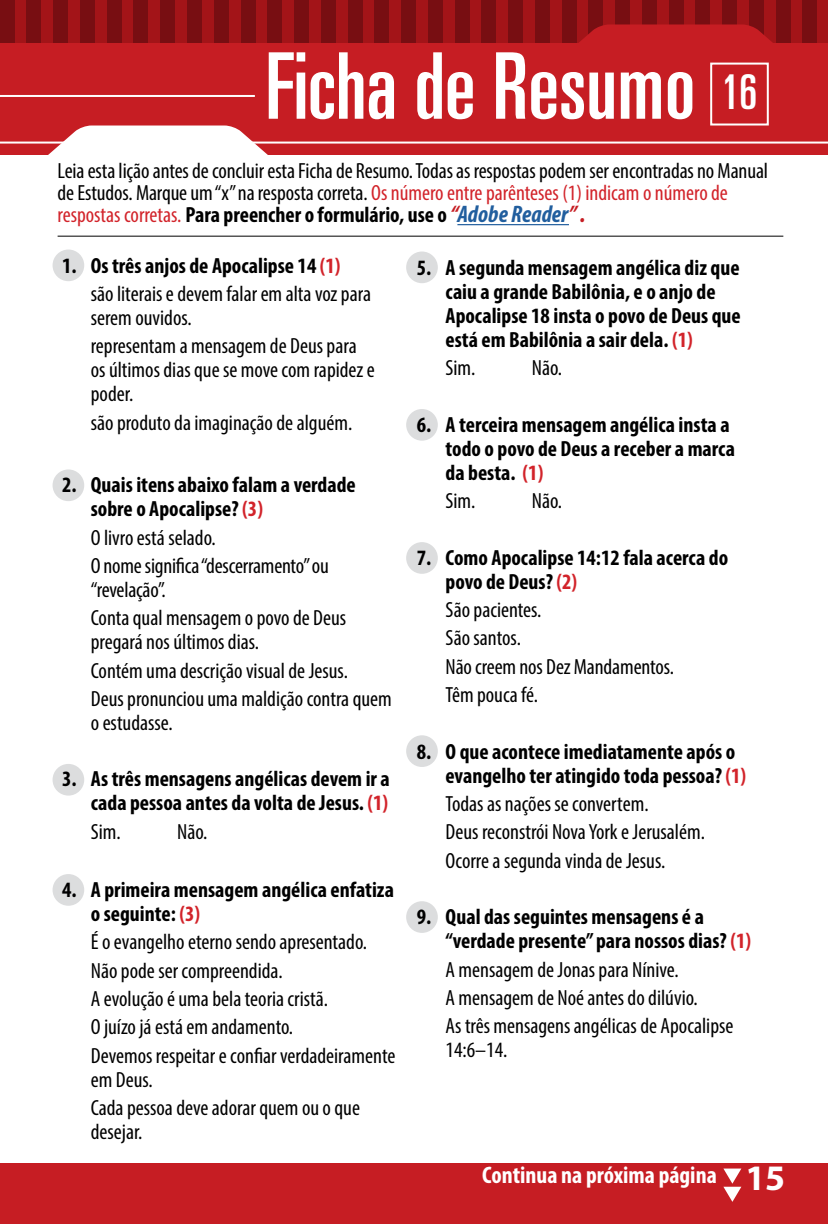
<style>
.page{position:relative;width:828px;height:1224px;background:#fff}
.page>*{position:absolute;margin:0;border:0;box-sizing:border-box;transform-origin:0 0}
.t1{font:ultra-condensed 92px "Univers";color:#fff}
.t2{font:700 condensed 24px "Myriad Pro";color:#fff}
.t3{font:condensed 22px/28.4px "Myriad Pro";color:#000}
.t4{font:700 condensed 22px/24px "Myriad Pro";color:#000}
.s1{font-size:48px}
.s2{color:#d2232a}
.s3{font-weight:700}
.s4{font-weight:700;font-style:italic;font-size:24px;color:#c61d23}
.s5{font-weight:700;font-style:italic;font-size:24px;color:#215e9e}
.s6{font-weight:700;color:#d2232a}
.s7{font-stretch:normal;font-size:36px}
</style>
<div class="page">
<div style="left:0;top:0;width:828px;height:59px;background:#a31418"></div>
<div style="left:0;top:0;width:14px;height:45px;background:#780e12"></div>
<div style="left:107px;top:0;width:14px;height:45px;background:#780e12"></div>
<div style="left:214px;top:0;width:14px;height:45px;background:#780e12"></div>
<div style="left:321px;top:0;width:14px;height:45px;background:#780e12"></div>
<div style="left:27px;top:0;width:14px;height:45px;background:#780e12"></div>
<div style="left:134px;top:0;width:14px;height:45px;background:#780e12"></div>
<div style="left:241px;top:0;width:14px;height:45px;background:#780e12"></div>
<div style="left:348px;top:0;width:14px;height:45px;background:#780e12"></div>
<div style="left:54px;top:0;width:14px;height:45px;background:#780e12"></div>
<div style="left:161px;top:0;width:14px;height:45px;background:#780e12"></div>
<div style="left:268px;top:0;width:14px;height:45px;background:#780e12"></div>
<div style="left:375px;top:0;width:14px;height:45px;background:#780e12"></div>
<div style="left:80px;top:0;width:15px;height:45px;background:#780e12"></div>
<div style="left:187px;top:0;width:15px;height:45px;background:#780e12"></div>
<div style="left:294px;top:0;width:15px;height:45px;background:#780e12"></div>
<div style="left:401px;top:0;width:15px;height:45px;background:#780e12"></div>
<div style="left:428px;top:0;width:15px;height:45px;background:#780e12"></div>
<div style="left:535px;top:0;width:15px;height:45px;background:#780e12"></div>
<div style="left:642px;top:0;width:15px;height:45px;background:#780e12"></div>
<div style="left:749px;top:0;width:15px;height:45px;background:#780e12"></div>
<div style="left:455px;top:0;width:14px;height:45px;background:#780e12"></div>
<div style="left:562px;top:0;width:14px;height:45px;background:#780e12"></div>
<div style="left:669px;top:0;width:14px;height:45px;background:#780e12"></div>
<div style="left:776px;top:0;width:14px;height:45px;background:#780e12"></div>
<div style="left:482px;top:0;width:14px;height:45px;background:#780e12"></div>
<div style="left:589px;top:0;width:14px;height:45px;background:#780e12"></div>
<div style="left:696px;top:0;width:14px;height:45px;background:#780e12"></div>
<div style="left:803px;top:0;width:14px;height:45px;background:#780e12"></div>
<div style="left:508px;top:0;width:15px;height:45px;background:#780e12"></div>
<div style="left:615px;top:0;width:15px;height:45px;background:#780e12"></div>
<div style="left:722px;top:0;width:15px;height:45px;background:#780e12"></div>
<div style="left:0;top:44px;width:828px;height:1180px;background:#c61d23"></div>
<svg style="left:524px;top:24px;width:304px;height:39px"></svg>
<svg style="left:6px;top:126px;width:304px;height:30px"></svg>
<div style="left:0;top:156px;width:828px;height:1007px;background:#fff"></div>
<div style="left:406px;top:252px;width:32px;height:31px;background:#dcddde;border-radius:50%"></div>
<div style="left:406px;top:409px;width:32px;height:32px;background:#dcddde;border-radius:50%"></div>
<div style="left:406px;top:542px;width:32px;height:32px;background:#dcddde;border-radius:50%"></div>
<div style="left:406px;top:735px;width:32px;height:32px;background:#dcddde;border-radius:50%"></div>
<div style="left:406px;top:901px;width:32px;height:32px;background:#dcddde;border-radius:50%"></div>
<div style="left:53px;top:469px;width:31px;height:32px;background:#dcddde;border-radius:50%"></div>
<div style="left:53px;top:764px;width:31px;height:32px;background:#dcddde;border-radius:50%"></div>
<div style="left:53px;top:874px;width:31px;height:32px;background:#dcddde;border-radius:50%"></div>
<div style="left:53px;top:250px;width:31px;height:31px;background:#dcddde;border-radius:50%"></div>
<hr style="left:0;top:142px;width:828px;height:2px;background:#fff">
<hr style="left:58px;top:236px;width:725px;height:1px;background:#000">
<div style="left:710px;top:63px;width:59px;height:63px;border:2px solid #fff"></div>
<hr style="left:0;top:95px;width:255px;height:2px;background:#fff">
<hr style="left:457px;top:224px;width:112px;height:1px;background:#215e9e">
<svg style="left:723px;top:1169px;width:18px;height:33px"></svg>
<h1 class="t1" style="left:265px;top:34px;width:494px">Ficha de Resumo <span class="s1">16</span></h1>
<p class="t3" style="left:58px;top:160px;width:712px;line-height:22px">Leia esta lição antes de concluir esta Ficha de Resumo. Todas as respostas podem ser encontradas no Manual de Estudos. Marque um “x” na resposta correta. <span class="s2">Os número entre parênteses (1) indicam o número de respostas corretas.</span> <span class="s3">Para preencher o formulário, use o</span> <span class="s4">“</span><span class="s5">Adobe Reader</span><span class="s4">” .</span></p>
<p class="t3" style="left:91px;top:251px;width:282px;text-indent:-29px"><span class="s3">1. Os três anjos de Apocalipse 14</span> <span class="s6">(1)<br></span>são literais e devem falar em alta voz para</p>
<p class="t3" style="left:91px;top:303px;width:267px">serem ouvidos.<br>representam a mensagem de Deus para</p>
<p class="t3" style="left:91px;top:358px;width:285px;line-height:24px">os últimos dias que se move com rapidez e poder.</p>
<p class="t3" style="left:91px;top:408px;width:263px">são produto da imaginação de alguém.</p>
<p class="t4" style="left:91px;top:472px;width:267px;text-indent:-29px">2. Quais itens abaixo falam a verdade sobre o Apocalipse? <span class="s2">(3)</span></p>
<p class="t3" style="left:91px;top:523px;width:239px">O livro está selado.<br>O nome significa “descerramento” ou</p>
<p class="t3" style="left:91px;top:575px;width:257px">“revelação”.<br>Conta qual mensagem o povo de Deus</p>
<p class="t3" style="left:91px;top:627px;width:303px">pregará nos últimos dias.<br>Contém uma descrição visual de Jesus.<br>Deus pronunciou uma maldição contra quem</p>
<p class="t3" style="left:91px;top:708px;width:84px">o estudasse.</p>
<p class="t4" style="left:62px;top:767px;width:329px;text-align:right">3. As três mensagens angélicas devem ir a cada pessoa antes da volta de Jesus. <span class="s2">(1)</span></p>
<p class="t3" style="left:91px;top:817px;width:31px">Sim.</p>
<p class="t3" style="left:177px;top:817px;width:32px">Não.</p>
<p class="t4" style="left:91px;top:877px;width:305px;text-indent:-29px">4. A primeira mensagem angélica enfatiza o seguinte: <span class="s2">(3)</span></p>
<p class="t3" style="left:91px;top:928px;width:306px">É o evangelho eterno sendo apresentado.<br>Não pode ser compreendida.<br>A evolução é uma bela teoria cristã.<br>O juízo já está em andamento.<br>Devemos respeitar e confiar verdadeiramente</p>
<p class="t3" style="left:91px;top:1065px;width:271px">em Deus.<br>Cada pessoa deve adorar quem ou o que</p>
<p class="t3" style="left:91px;top:1117px;width:53px">desejar.</p>
<p class="t4" style="left:446px;top:255px;width:297px;text-indent:-29px">5. A segunda mensagem angélica diz que caiu a grande Babilônia, e o anjo de Apocalipse 18 insta o povo de Deus que está em Babilônia a sair dela. <span class="s2">(1)</span></p>
<p class="t3" style="left:446px;top:354px;width:31px">Sim.</p>
<p class="t3" style="left:532px;top:354px;width:32px">Não.</p>
<p class="t4" style="left:446px;top:412px;width:291px;text-indent:-29px">6. A terceira mensagem angélica insta a todo o povo de Deus a receber a marca da besta. <span class="s2">(1)</span></p>
<p class="t3" style="left:446px;top:486px;width:31px">Sim.</p>
<p class="t3" style="left:532px;top:486px;width:32px">Não.</p>
<p class="t4" style="left:446px;top:545px;width:284px;text-indent:-29px">7. Como Apocalipse 14:12 fala acerca do povo de Deus? <span class="s2">(2)</span></p>
<p class="t3" style="left:446px;top:595px;width:230px">São pacientes.<br>São santos.<br>Não creem nos Dez Mandamentos.<br>Têm pouca fé.</p>
<p class="t4" style="left:446px;top:739px;width:302px;text-indent:-29px">8. O que acontece imediatamente após o evangelho ter atingido toda pessoa? <span class="s2">(1)</span></p>
<p class="t3" style="left:446px;top:789px;width:261px">Todas as nações se convertem.<br>Deus reconstrói Nova York e Jerusalém.<br>Ocorre a segunda vinda de Jesus.</p>
<p class="t4" style="left:446px;top:905px;width:307px;text-indent:-29px">9. Qual das seguintes mensagens é a “verdade presente” para nossos dias? <span class="s2">(1)</span></p>
<p class="t3" style="left:446px;top:955px;width:289px">A mensagem de Jonas para Nínive.<br>A mensagem de Noé antes do dilúvio.<br>As três mensagens angélicas de Apocalipse</p>
<p class="t3" style="left:446px;top:1036px;width:63px">14:6–14.</p>
<p class="t2" style="left:482px;top:1160px;width:305px">Continua na próxima página <span class="s7">15</span></p>
</div>
